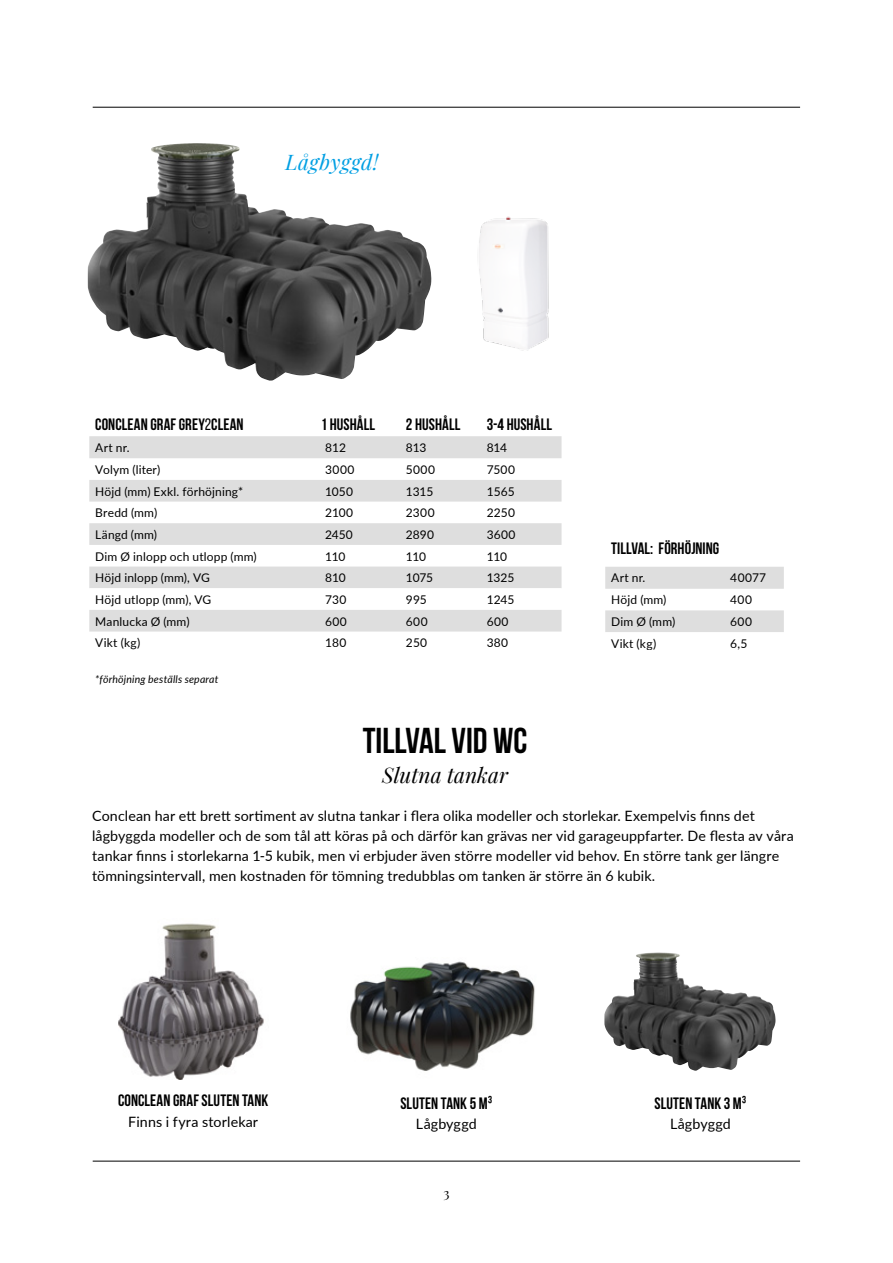
<style>
.page{position:relative;width:893px;height:1263px;background:#fff}
.page>*{position:absolute;margin:0;border:0;box-sizing:border-box;transform-origin:0 0}
.t1{font:36px "Bebas Neue";color:#000}
.t2{font:italic 21px "Playfair Display";color:#000}
.t3{font:italic 21px "Playfair Display";letter-spacing:.02em;color:#009fe3}
.t4{font:16.5px "Bebas Neue";letter-spacing:.005em;color:#000}
.t5{font:14.25px/20.2px "Lato";letter-spacing:.01em;color:#000}
.t6{font:13.5px "Playfair Display";color:#000}
.t7{font:12px "Lato";letter-spacing:.015em;color:#000}
.t8{font:italic 10.5px "Lato";letter-spacing:.02em;color:#000}
.s1{font-style:inherit}
</style>
<div class="page">
<hr style="left:93px;top:107px;width:707px;height:1px;background:#000">
<hr style="left:93px;top:1161px;width:707px;height:1px;background:#000">
<img style="left:88px;top:143px;width:343px;height:238px">
<svg style="left:89px;top:436px;width:473px;height:152px;fill:#dedede"></svg>
<div style="left:89px;top:610px;width:473px;height:22px;background:#dedede"></div>
<svg style="left:605px;top:567px;width:179px;height:65px"></svg>
<img style="left:604px;top:952px;width:172px;height:119px">
<img style="left:118px;top:923px;width:146px;height:156px">
<img style="left:350px;top:961px;width:185px;height:110px">
<img style="left:479px;top:216px;width:70px;height:135px">
<h2 class="t3" style="left:285px;top:146px;width:95px">Lågbyggd!</h2>
<p class="t4" style="left:95px;top:415px;width:150px">CONCLEAN GRAF GREY<span class="s1">2</span>CLEAN</p>
<p class="t4" style="left:321px;top:415px;width:56px">1 HUSHÅLL</p>
<p class="t4" style="left:406px;top:415px;width:56px">2 HUSHÅLL</p>
<p class="t4" style="left:487px;top:415px;width:67px">3-4 HUSHÅLL</p>
<p class="t7" style="left:95px;top:439px;width:36px">Art nr.</p>
<p class="t7" style="left:325px;top:439px;width:22px">812</p>
<p class="t7" style="left:406px;top:439px;width:22px">813</p>
<p class="t7" style="left:487px;top:439px;width:22px">814</p>
<p class="t7" style="left:95px;top:461px;width:66px">Volym (liter)</p>
<p class="t7" style="left:325px;top:461px;width:31px">3000</p>
<p class="t7" style="left:406px;top:461px;width:31px">5000</p>
<p class="t7" style="left:487px;top:461px;width:30px">7500</p>
<p class="t7" style="left:95px;top:483px;width:150px">Höjd (mm) Exkl. förhöjning*</p>
<p class="t7" style="left:325px;top:483px;width:29px">1050</p>
<p class="t7" style="left:406px;top:483px;width:29px">1315</p>
<p class="t7" style="left:487px;top:483px;width:29px">1565</p>
<p class="t7" style="left:95px;top:504px;width:63px">Bredd (mm)</p>
<p class="t7" style="left:325px;top:504px;width:30px">2100</p>
<p class="t7" style="left:406px;top:504px;width:30px">2300</p>
<p class="t7" style="left:487px;top:504px;width:30px">2250</p>
<p class="t7" style="left:95px;top:526px;width:63px">Längd (mm)</p>
<p class="t7" style="left:325px;top:526px;width:29px">2450</p>
<p class="t7" style="left:406px;top:526px;width:30px">2890</p>
<p class="t7" style="left:487px;top:526px;width:30px">3600</p>
<p class="t7" style="left:95px;top:548px;width:163px">Dim Ø inlopp och utlopp (mm)</p>
<p class="t7" style="left:325px;top:548px;width:22px">110</p>
<p class="t7" style="left:406px;top:548px;width:22px">110</p>
<p class="t7" style="left:487px;top:548px;width:22px">110</p>
<p class="t7" style="left:95px;top:569px;width:116px">Höjd inlopp (mm), VG</p>
<p class="t7" style="left:325px;top:569px;width:22px">810</p>
<p class="t7" style="left:406px;top:569px;width:29px">1075</p>
<p class="t7" style="left:487px;top:569px;width:29px">1325</p>
<p class="t7" style="left:95px;top:591px;width:117px">Höjd utlopp (mm), VG</p>
<p class="t7" style="left:325px;top:591px;width:23px">730</p>
<p class="t7" style="left:406px;top:591px;width:22px">995</p>
<p class="t7" style="left:487px;top:591px;width:29px">1245</p>
<p class="t7" style="left:95px;top:613px;width:96px">Manlucka Ø (mm)</p>
<p class="t7" style="left:325px;top:613px;width:23px">600</p>
<p class="t7" style="left:406px;top:613px;width:23px">600</p>
<p class="t7" style="left:487px;top:613px;width:23px">600</p>
<p class="t7" style="left:95px;top:634px;width:46px">Vikt (kg)</p>
<p class="t7" style="left:325px;top:634px;width:23px">180</p>
<p class="t7" style="left:406px;top:634px;width:23px">250</p>
<p class="t7" style="left:487px;top:634px;width:23px">380</p>
<p class="t8" style="left:95px;top:672px;width:125px">*förhöjning beställs separat</p>
<p class="t4" style="left:611px;top:539px;width:110px">TILLVAL: FÖRHÖJNING</p>
<p class="t7" style="left:611px;top:569px;width:36px">Art nr.</p>
<p class="t7" style="left:730px;top:569px;width:37px">40077</p>
<p class="t7" style="left:611px;top:591px;width:57px">Höjd (mm)</p>
<p class="t7" style="left:730px;top:591px;width:23px">400</p>
<p class="t7" style="left:611px;top:613px;width:66px">Dim Ø (mm)</p>
<p class="t7" style="left:730px;top:613px;width:23px">600</p>
<p class="t7" style="left:611px;top:635px;width:46px">Vikt (kg)</p>
<p class="t7" style="left:730px;top:635px;width:19px">6,5</p>
<h1 class="t1" style="left:363px;top:721px;width:166px">TILLVAL VID WC</h1>
<h2 class="t2" style="left:382px;top:759px;width:127px">Slutna tankar</h2>
<p class="t5" style="left:92px;top:805px;width:703px">Conclean har ett brett sortiment av slutna tankar i flera olika modeller och storlekar. Exempelvis finns det lågbyggda modeller och de som tål att köras på och därför kan grävas ner vid garageuppfarter. De flesta av våra tankar finns i storlekarna 1-5 kubik, men vi erbjuder även större modeller vid behov. En större tank ger längre tömningsintervall, men kostnaden för tömning tredubblas om tanken är större än 6 kubik.</p>
<p class="t4" style="left:118px;top:1092px;width:152px">CONCLEAN GRAF SLUTEN TANK</p>
<p class="t5" style="left:128px;top:1111px;width:131px">Finns i fyra storlekar</p>
<p class="t4" style="left:400px;top:1094px;width:93px">SLUTEN TANK 5 M³</p>
<p class="t5" style="left:416px;top:1113px;width:62px">Lågbyggd</p>
<p class="t6" style="left:443px;top:1182px;width:8px">3</p>
<p class="t4" style="left:654px;top:1094px;width:93px">SLUTEN TANK 3 M³</p>
<p class="t5" style="left:670px;top:1113px;width:62px">Lågbyggd</p>
</div>
